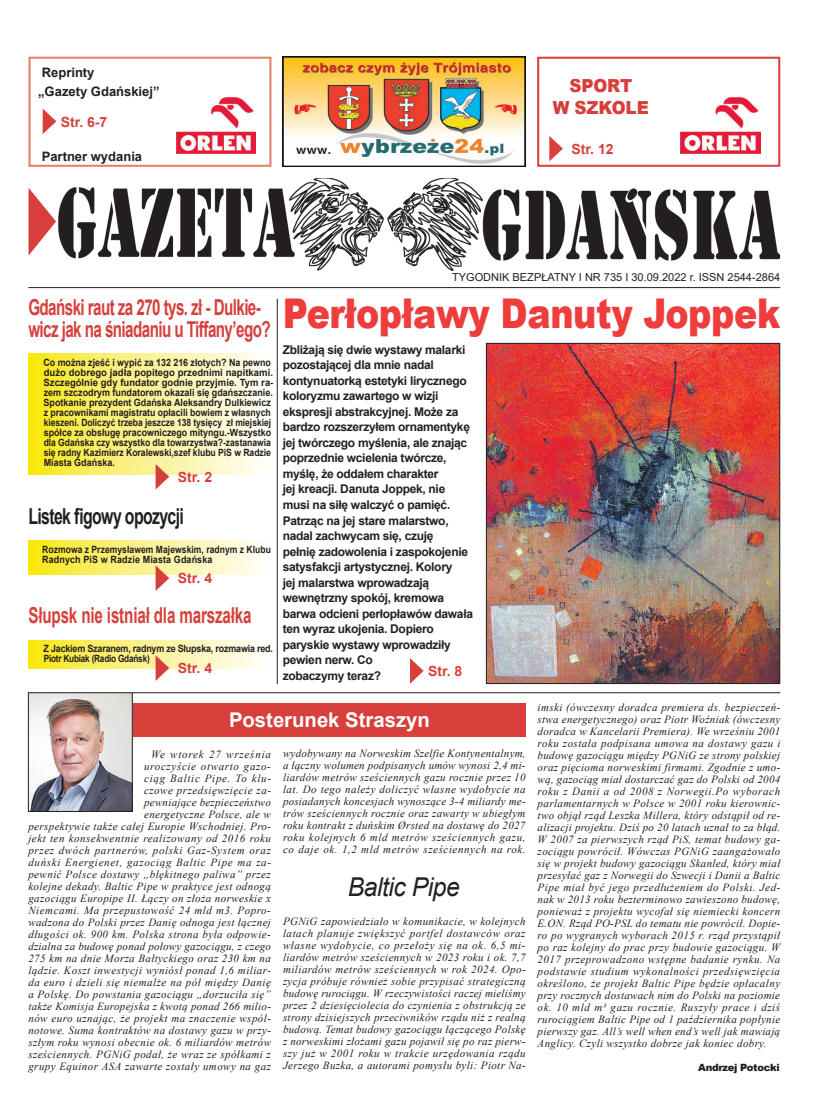
<style>
.page{position:relative;width:820px;height:1106px;background:#fff}
.page>*{position:absolute;margin:0;border:0;box-sizing:border-box;transform-origin:0 0}
.t1{font:900 41px "Arial";letter-spacing:-.01em;color:#ee3d3c;scale:.85 1}
.t2{font:italic 26px "Arial";letter-spacing:-.02em;color:#231f20;scale:.95 1}
.t3{font:700 22px/22px "Arial";letter-spacing:-.04em;color:#d7403a;scale:.69 1}
.t4{font:700 22px "Arial";letter-spacing:-.01em;color:#d7403a;scale:.69 1}
.t5{font:700 22px "Arial";letter-spacing:-.04em;color:#231f20;scale:.72 1}
.t6{font:700 20.3px "Arial";color:#fff}
.t7{font:900 18px/22px "Arial";letter-spacing:-.005em;color:#d7403a;text-align:center;scale:.93 1}
.t8{font:700 14px "Arial";color:#d7403a}
.t9{font:700 13px/19px "Arial";color:#231f20}
.t10{font:700 12px/15.5px "Arial";letter-spacing:-.025em;color:#231f20}
.t11{font:italic 11px/12px "Times New Roman";letter-spacing:.035em;color:#231f20;text-align:justify}
.t12{font:11px "Arial";color:#231f20}
.t13{font:700 10px/10px "Arial";color:#231f20;scale:.89 1}
.t14{font:700 10px/10px "Arial";color:#231f20;scale:.85 1}
.t15{font:700 10px/10px "Arial";letter-spacing:-.02em;color:#231f20;scale:.9 1}
.t16{font:900 10px "Arial";letter-spacing:-.03em;color:#231f20}
</style>
<div class="page">
<div style="left:28px;top:57px;width:243px;height:110px;border:2px solid #e47c68"></div>
<svg style="left:43px;top:109px;width:13px;height:25px"></svg>
<img style="left:176px;top:98px;width:80px;height:55px">
<img style="left:680px;top:98px;width:79px;height:55px">
<div style="left:537px;top:57px;width:243px;height:110px;border:2px solid #d7403a"></div>
<svg style="left:549px;top:136px;width:13px;height:25px"></svg>
<svg style="left:29px;top:188px;width:27px;height:67px"></svg>
<hr style="left:28px;top:287px;width:752px;height:1px;background:#231f20">
<img style="left:58px;top:178px;width:722px;height:93px">
<hr style="left:28px;top:692px;width:752px;height:1px;background:#231f20">
<div style="left:133px;top:703px;width:392px;height:33px;background:#d7403a"></div>
<img style="left:30px;top:694px;width:101px;height:116px">
<div style="left:28px;top:692px;width:105px;height:120px;border:1px solid #231f20"></div>
<img style="left:487px;top:345px;width:291px;height:337px">
<div style="left:485px;top:343px;width:295px;height:341px;border:1px solid #231f20"></div>
<img style="left:283px;top:57px;width:242px;height:110px">
<svg style="left:410px;top:658px;width:13px;height:25px"></svg>
<hr style="left:277px;top:299px;width:1px;height:385px;background:#231f20">
<svg style="left:29px;top:541px;width:233px;height:33px;background:#fbf18c"></svg>
<svg style="left:28px;top:354px;width:234px;height:121px;background:#fbf18b"></svg>
<svg style="left:155px;top:565px;width:14px;height:26px"></svg>
<svg style="left:28px;top:640px;width:234px;height:28px;background:#fbf18b"></svg>
<svg style="left:155px;top:655px;width:14px;height:26px"></svg>
<svg style="left:155px;top:464px;width:14px;height:25px"></svg>
<p class="t9" style="left:38px;top:63px;width:123px">Reprinty<br>„Gazety Gdańskiej”</p>
<p class="t8" style="left:61px;top:112px;width:48px">Str. 6-7</p>
<p class="t9" style="left:42px;top:147px;width:102px">Partner wydania</p>
<h3 class="t7" style="left:552px;top:74px;width:105px">SPORT<br>W SZKOLE</h3>
<p class="t8" style="left:571px;top:139px;width:44px">Str. 12</p>
<h3 class="t3" style="left:28px;top:296px;width:352px">Gdański raut za 270 tys. zł - Dulkie&shy;wicz jak na śniadaniu u Tiffany’ego?</h3>
<p class="t13" style="left:43px;top:358px;width:260px">Co można zjeść i wypić za 132 216 złotych? Na pewno dużo dobrego jadła popitego przednimi napitkami.<br>Szczególnie gdy fundator godnie przyjmie. Tym ra&shy;zem szczodrym fundatorem okazali się gdańszczanie.<br>Spotkanie prezydent Gdańska Aleksandry Dulkiewicz z pracownikami magistratu opłacili bowiem z własnych kieszeni. Doliczyć trzeba jeszcze 138 tysięcy zł miejskiej spółce za obsługę pracowniczego mityngu.-Wszystko dla Gdańska czy wszystko dla towarzystwa?-zastanawia się radny Kazimierz Koralewski,szef klubu PiS w Radzie Miasta Gdańska.</p>
<p class="t8" style="left:178px;top:467px;width:36px">Str. 2</p>
<h3 class="t5" style="left:28px;top:501px;width:217px">Listek figowy opozycji</h3>
<p class="t14" style="left:42px;top:544px;width:270px">Rozmowa z Przemysławem Majewskim, radnym z Klubu<br>Radnych PiS w Radzie Miasta Gdańska</p>
<p class="t8" style="left:178px;top:568px;width:36px">Str. 4</p>
<h3 class="t4" style="left:28px;top:600px;width:325px">Słupsk nie istniał dla marszałka</h3>
<p class="t15" style="left:44px;top:644px;width:256px">Z Jackiem Szaranem, radnym ze Słupska, rozmawia red.<br>Piotr Kubiak (Radio Gdańsk)</p>
<p class="t8" style="left:178px;top:658px;width:36px">Str. 4</p>
<p class="t12" style="left:452px;top:269px;width:329px">TYGODNIK BEZPŁATNY I NR 735 I 30.09.2022 r. ISSN 2544-2864</p>
<h1 class="t1" style="left:283px;top:284px;width:586px">Perłopławy Danuty Joppek</h1>
<p class="t10" style="left:283px;top:342px;width:192px">Zbliżają się dwie wystawy malarki pozostającej dla mnie nadal kontynuatorką estetyki lirycznego koloryzmu zawartego w wizji ekspresji abstrakcyjnej. Może za bardzo rozszerzyłem ornamentykę jej twórczego myślenia, ale znając poprzednie wcielenia twórcze, myślę, że oddałem charakter<br>jej kreacji. Danuta Joppek, nie musi na siłę walczyć o pamięć.<br>Patrząc na jej stare malarstwo, nadal zachwycam się, czuję<br>pełnię zadowolenia i zaspokojenie satysfakcji artystycznej. Kolory<br>jej malarstwa wprowadzają wewnętrzny spokój, kremowa barwa odcieni perłopławów dawała ten wyraz ukojenia. Dopiero paryskie wystawy wprowadziły pewien nerw. Co<br>zobaczymy teraz?</p>
<p class="t8" style="left:428px;top:661px;width:36px">Str. 8</p>
<h3 class="t6" style="left:229px;top:705px;width:202px">Posterunek Straszyn</h3>
<p class="t11" style="left:28px;top:748px;width:244px;text-align:right">We wtorek 27 września<br>uroczyście otwarto gazo-<br>ciąg Baltic Pipe. To klu-<br>czowe przedsięwzięcie za-<br>pewniające bezpieczeństwo<br>energetyczne Polsce, ale w<br>perspektywie także całej Europie Wschodniej. Pro&shy;jekt ten konsekwentnie realizowany od 2016 roku przez dwóch partnerów, polski Gaz-System oraz duński Energienet, gazociąg Baltic Pipe ma za&shy;pewnić Polsce dostawy „błękitnego paliwa” przez kolejne dekady. Baltic Pipe w praktyce jest odnogą gazociągu Europipe II. Łączy on złoża norweskie x Niemcami. Ma przepustowość 24 mld m3. Popro&shy;wadzona do Polski przez Danię odnoga jest łącznej długości ok. 900 km. Polska strona była odpowie&shy;dzialna za budowę ponad połowy gazociągu, z czego 275 km na dnie Morza Bałtyckiego oraz 230 km na lądzie. Koszt inwestycji wyniósł ponad 1,6 miliar&shy;da euro i dzieli się niemalże na pół między Danię a Polskę. Do powstania gazociągu „dorzuciła się” także Komisja Europejska z kwotą ponad 266 milio&shy;nów euro uznając, że projekt ma znaczenie wspól&shy;notowe. Suma kontraktów na dostawy gazu w przy&shy;szłym roku wynosi obecnie ok. 6 miliardów metrów sześciennych. PGNiG podał, że wraz ze spółkami z grupy Equinor ASA zawarte zostały umowy na gaz</p>
<p class="t11" style="left:283px;top:747px;width:244px">wydobywany na Norweskim Szelfie Kontynentalnym, a łączny wolumen podpisanych umów wynosi 2,4 mi&shy;liardów metrów sześciennych gazu rocznie przez 10 lat. Do tego należy doliczyć własne wydobycie na posiadanych koncesjach wynoszące 3-4 miliardy me&shy;trów sześciennych rocznie oraz zawarty w ubiegłym roku kontrakt z duńskim Ørsted na dostawę do 2027 roku kolejnych 6 mld metrów sześciennych gazu, co daje ok. 1,2 mld metrów sześciennych na rok.</p>
<h2 class="t2" style="left:348px;top:870px;width:119px">Baltic Pipe</h2>
<p class="t11" style="left:283px;top:915px;width:244px">PGNiG zapowiedziało w komunikacie, w kolejnych latach planuje zwiększyć portfel dostawców oraz własne wydobycie, co przełoży się na ok. 6,5 mi&shy;liardów metrów sześciennych w 2023 roku i ok. 7,7 miliardów metrów sześciennych w rok 2024. Opo&shy;zycja próbuje również sobie przypisać strategiczną budowę rurociągu. W rzeczywistości raczej mieliśmy przez 2 dziesięciolecia do czynienia z obstrukcją ze strony dzisiejszych przeciwników rządu niż z realną budową. Temat budowy gazociągu łączącego Polskę z norweskimi złożami gazu pojawił się po raz pierw&shy;szy już w 2001 roku w trakcie urzędowania rządu Jerzego Buzka, a autorami pomysłu byli: Piotr Na-</p>
<p class="t11" style="left:537px;top:701px;width:244px">imski (ówczesny doradca premiera ds. bezpieczeń&shy;stwa energetycznego) oraz Piotr Woźniak (ówczesny doradca w Kancelarii Premiera). We wrześniu 2001 roku została podpisana umowa na dostawy gazu i budowę gazociągu między PGNiG ze strony polskiej oraz pięcioma norweskimi firmami. Zgodnie z umo&shy;wą, gazociąg miał dostarczać gaz do Polski od 2004 roku z Danii a od 2008 z Norwegii.Po wyborach parlamentarnych w Polsce w 2001 roku kierownic&shy;two objął rząd Leszka Millera, który odstąpił od re&shy;alizacji projektu. Dziś po 20 latach uznał to za błąd.<br>W 2007 za pierwszych rząd PiS, temat budowy ga&shy;zociągu powrócił. Wówczas PGNiG zaangażowało się w projekt budowy gazociągu Skanled, który miał przesyłać gaz z Norwegii do Szwecji i Danii a Baltic Pipe miał być jego przedłużeniem do Polski. Jed&shy;nak w 2013 roku bezterminowo zawieszono budowę, ponieważ z projektu wycofał się niemiecki koncern E.ON. Rząd PO-PSL do tematu nie powrócił. Dopie&shy;ro po wygranych wyborach 2015 r. rząd przystąpił po raz kolejny do prac przy budowie gazociągu. W 2017 przeprowadzono wstępne badanie rynku. Na podstawie studium wykonalności przedsięwzięcia określono, że projekt Baltic Pipe będzie opłacalny przy rocznych dostawach nim do Polski na poziomie ok. 10 mld m³ gazu rocznie. Ruszyły prace i dziś rurociągiem Baltic Pipe od 1 października popłynie pierwszy gaz. All’s well when end’s well jak mawiają Anglicy. Czyli wszystko dobrze jak koniec dobry.</p>
<p class="t16" style="left:698px;top:1059px;width:83px">Andrzej Potocki</p>
</div>
